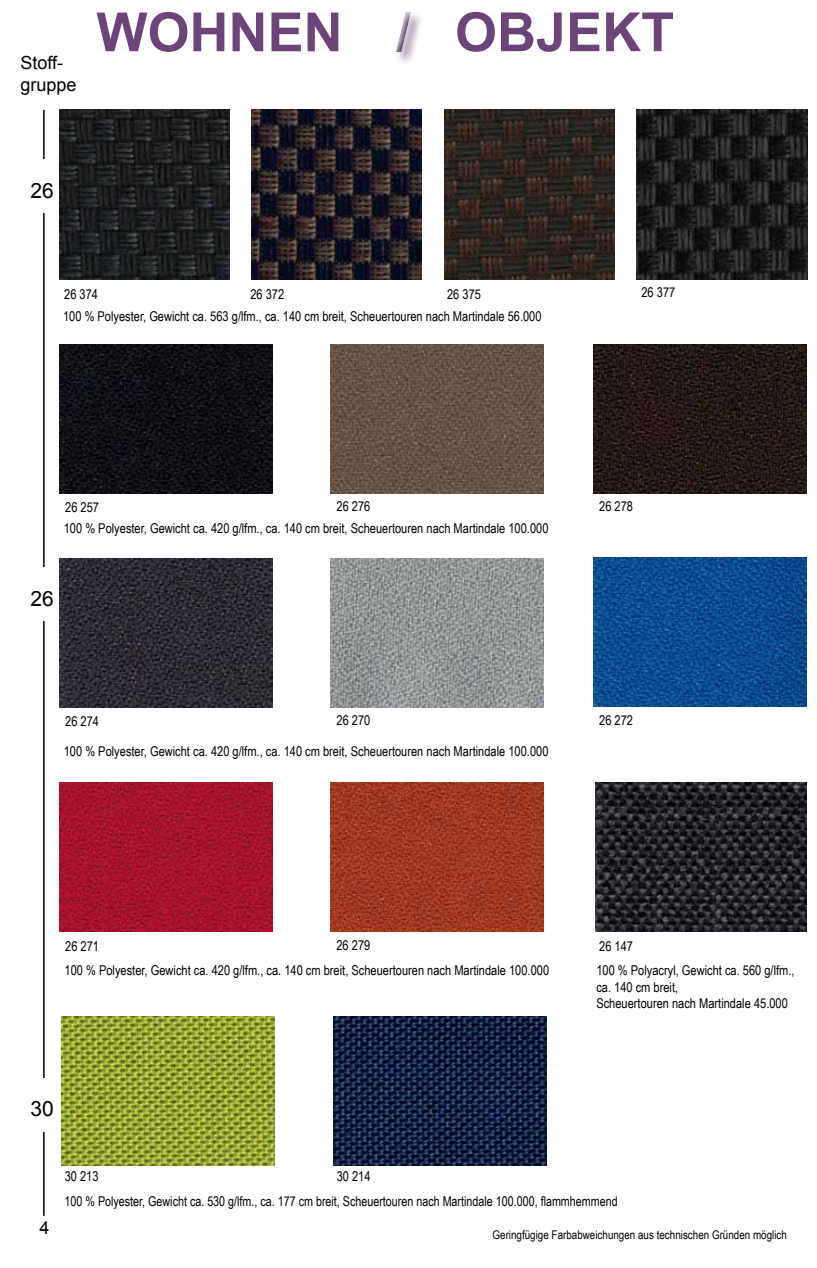
<style>
.page{position:relative;width:817px;height:1268px;background:#fff}
.page>*{position:absolute;margin:0;border:0;box-sizing:border-box;transform-origin:0 0}
.t1{font:700 54px "Arial";color:#6c4578}
.t2{font:21px "Arial";color:#000}
.t3{font:18px/21.6px "Arial";color:#000}
.t4{font:13.5px/16.2px "Arial Narrow";color:#000}
.t5{font:12px "Arial Narrow";color:#000}
.s1{font-weight:900}
.s2{font-style:inherit}
</style>
<div class="page">
<hr style="left:43px;top:110px;width:2px;height:1105px;background:#000">
<div style="left:20px;top:567px;width:44px;height:54px;background:#fff"></div>
<div style="left:20px;top:159px;width:44px;height:54px;background:#fff"></div>
<img style="left:60px;top:344px;width:212px;height:149px">
<img style="left:60px;top:782px;width:212px;height:149px">
<img style="left:60px;top:558px;width:212px;height:149px">
<img style="left:593px;top:557px;width:213px;height:149px">
<img style="left:331px;top:782px;width:212px;height:148px">
<img style="left:595px;top:782px;width:211px;height:149px">
<div style="left:387px;top:4px;width:34px;height:59px;background:#000;opacity:.75"></div>
<div style="left:20px;top:1077px;width:44px;height:54px;background:#fff"></div>
<img style="left:60px;top:109px;width:170px;height:170px">
<img style="left:252px;top:109px;width:170px;height:170px">
<img style="left:636px;top:109px;width:170px;height:170px">
<img style="left:593px;top:344px;width:213px;height:149px">
<img style="left:331px;top:558px;width:212px;height:149px">
<img style="left:62px;top:1016px;width:212px;height:148px">
<img style="left:333px;top:1016px;width:213px;height:148px">
<img style="left:444px;top:109px;width:170px;height:170px">
<img style="left:331px;top:344px;width:212px;height:149px">
<h3 class="t3" style="left:20px;top:52px;width:58px">Stoff&shy;gruppe</h3>
<h1 class="t1" style="left:96px;top:-3px;width:579px">WOHNEN <span class="s1">/</span> <span class="s2">OBJEKT</span></h1>
<h2 class="t2" style="left:30px;top:176px;width:25px">26</h2>
<p class="t4" style="left:64px;top:285px;width:35px">26 374</p>
<p class="t4" style="left:641px;top:284px;width:35px">26 377</p>
<p class="t4" style="left:250px;top:285px;width:35px">26 372</p>
<p class="t4" style="left:447px;top:285px;width:35px">26 375</p>
<p class="t4" style="left:63px;top:308px;width:480px">100 % Polyester, Gewicht ca. 563 g/lfm., ca. 140 cm breit, Scheuertouren nach Martindale 56.000</p>
<p class="t4" style="left:65px;top:499px;width:35px">26 257</p>
<p class="t4" style="left:336px;top:498px;width:35px">26 276</p>
<p class="t4" style="left:64px;top:519px;width:486px">100 % Polyester, Gewicht ca. 420 g/lfm., ca. 140 cm breit, Scheuertouren nach Martindale 100.000</p>
<h2 class="t2" style="left:30px;top:584px;width:25px">26</h2>
<p class="t4" style="left:599px;top:498px;width:35px">26 278</p>
<p class="t4" style="left:336px;top:711px;width:35px">26 270</p>
<p class="t4" style="left:65px;top:712px;width:35px">26 274</p>
<p class="t4" style="left:599px;top:711px;width:35px">26 272</p>
<p class="t4" style="left:64px;top:742px;width:486px">100 % Polyester, Gewicht ca. 420 g/lfm., ca. 140 cm breit, Scheuertouren nach Martindale 100.000</p>
<p class="t4" style="left:65px;top:937px;width:35px">26 271</p>
<p class="t4" style="left:336px;top:936px;width:35px">26 279</p>
<p class="t4" style="left:599px;top:937px;width:35px">26 147</p>
<p class="t4" style="left:64px;top:961px;width:486px">100 % Polyester, Gewicht ca. 420 g/lfm., ca. 140 cm breit, Scheuertouren nach Martindale 100.000</p>
<p class="t4" style="left:596px;top:961px;width:200px">100 % Polyacryl, Gewicht ca. 560 g/lfm., ca. 140 cm breit,<br>Scheuertouren nach Martindale 45.000</p>
<h2 class="t2" style="left:30px;top:1094px;width:25px">30</h2>
<h3 class="t3" style="left:40px;top:1216px;width:12px">4</h3>
<p class="t4" style="left:65px;top:1162px;width:554px;line-height:25.3px;text-indent:272px">30 214<br>100 % Polyester, Gewicht ca. 530 g/lfm., ca. 177 cm breit, Scheuertouren nach Martindale 100.000, flammhemmend</p>
<p class="t4" style="left:65px;top:1167px;width:35px">30 213</p>
<p class="t5" style="left:492px;top:1225px;width:296px">Geringfügige Farbabweichungen aus technischen Gründen möglich</p>
</div>
